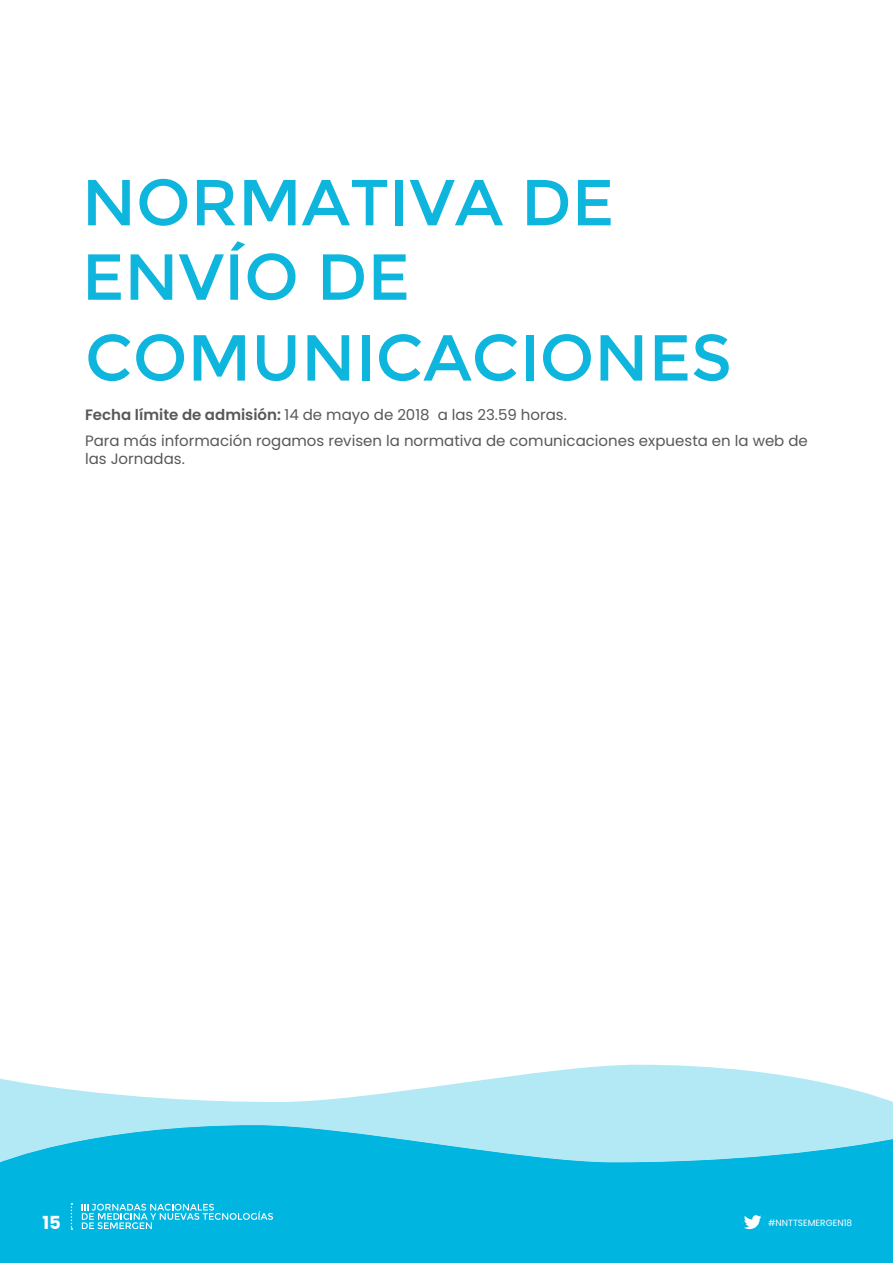
<style>
.page{position:relative;width:893px;height:1263px;background:#fff}
.page>*{position:absolute;margin:0;border:0;box-sizing:border-box;transform-origin:0 0}
.t1{font:90px/77.7px "NATS";color:#0eb5dc}
.t2{font:700 18px "Poppins";color:#fff}
.t3{font:15px/26.5px "Poppins";color:#58585a}
.t4{font:9px "Poppins";color:#fff}
.s1{font-weight:600}
</style>
<div class="page">
<div style="left:0;top:1125px;width:893px;height:138px;background:#00b5e0"></div>
<svg style="left:0;top:1065px;width:892px;height:60px;fill:#b3e8f5"></svg>
<svg style="left:0;top:1125px;width:892px;height:131px;background:#1cbde3"></svg>
<svg style="left:82px;top:1204px;width:191px;height:25px;background:#37c4e6"></svg>
<svg style="left:71px;top:1203px;width:1px;height:27px"></svg>
<svg style="left:744px;top:1215px;width:17px;height:14px"></svg>
<h1 class="t1" style="left:82px;top:155px;width:652px">NORMATIVA DE<br>ENVÍO DE<br>COMUNICACIONES</h1>
<p class="t3" style="left:85px;top:401px;width:724px"><span class="s1">Fecha límite de admisión:</span> 14 de mayo de 2018 a las 23.59 horas.<br>Para más información rogamos revisen la normativa de comunicaciones expuesta en la web de</p>
<p class="t3" style="left:85px;top:446px;width:101px">las Jornadas.</p>
<p class="t2" style="left:43px;top:1212px;width:20px">15</p>
<p class="t4" style="left:768px;top:1218px;width:86px">#NNTTSEMERGEN18</p>
</div>
